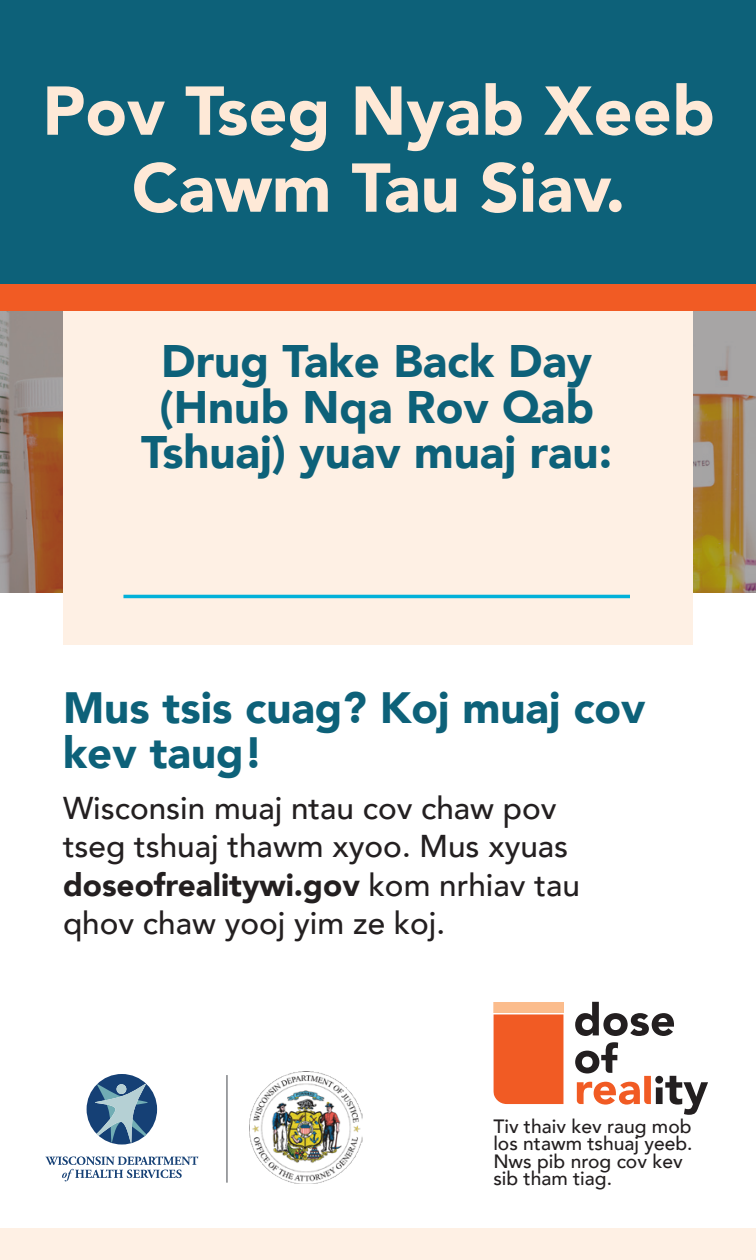
<style>
.page{position:relative;width:756px;height:1260px;background:#fff}
.page>*{position:absolute;margin:0;border:0;box-sizing:border-box;transform-origin:0 0}
.t1{font:900 68.25px/77px "Avenir";color:#fee9d7;text-align:center}
.t2{font:900 45.5px/45.5px "Avenir";color:#0d6179;text-align:center}
.t3{font:900 43.75px/45.5px "Avenir";color:#0d6179}
.t4{font:500 31.5px/38.5px "Avenir";color:#231f20}
.t5{font:500 19.25px/17.5px "Avenir";color:#231f20}
.s1{font-weight:900}
</style>
<div class="page">
<img style="left:0;top:311px;width:756px;height:281px">
<div style="left:63px;top:284px;width:630px;height:361px;background:#fef0e4"></div>
<div style="left:0;top:284px;width:756px;height:27px;background:#f15b24"></div>
<div style="left:0;top:1228px;width:756px;height:32px;background:#fef0e4"></div>
<img style="left:250px;top:1071px;width:113px;height:113px">
<svg style="left:45px;top:1156px;width:153px;height:25px"></svg>
<div style="left:87px;top:1074px;width:70px;height:71px;background:#154075;border-radius:50%"></div>
<svg style="left:95px;top:1083px;width:53px;height:60px"></svg>
<div style="left:117px;top:1084px;width:9px;height:10px;background:#b5d0d4;border-radius:50%"></div>
<hr style="left:226px;top:1075px;width:2px;height:108px;background:#939598">
<div style="left:0;top:0;width:756px;height:284px;background:#0d6179"></div>
<hr style="left:123px;top:595px;width:507px;height:3px;background:#02b1d9">
<div style="left:493px;top:1014px;width:70px;height:90px;background:#f15b24"></div>
<div style="left:493px;top:1002px;width:70px;height:11px;background:#fbbc8c"></div>
<svg style="left:575px;top:1002px;width:99px;height:34px"></svg>
<svg style="left:575px;top:1042px;width:76px;height:63px"></svg>
<div style="left:656px;top:1087px;width:7px;height:17px;background:#231f20"></div>
<div style="left:655px;top:1076px;width:8px;height:8px;background:#231f20;border-radius:50%"></div>
<svg style="left:665px;top:1076px;width:43px;height:39px"></svg>
<h1 class="t1" style="left:42px;top:71px;width:674px">Pov Tseg Nyab Xeeb<br>Cawm Tau Siav.</h1>
<h2 class="t2" style="left:141px;top:337px;width:472px">Drug Take Back Day (Hnub Nqa Rov Qab<br>Tshuaj) yuav muaj rau:</h2>
<h3 class="t3" style="left:63px;top:684px;width:584px">Mus tsis cuag? Koj muaj cov kev taug!</h3>
<p class="t4" style="left:63px;top:787px;width:518px">Wisconsin muaj ntau cov chaw pov tseg tshuaj thawm xyoo. Mus xyuas <span class="s1">doseofrealitywi.gov</span> kom nrhiav tau qhov chaw yooj yim ze koj.</p>
<p class="t5" style="left:493px;top:1116px;width:201px">Tiv thaiv kev raug mob los ntawm tshuaj yeeb.<br>Nws pib nrog cov kev sib tham tiag.</p>
</div>
